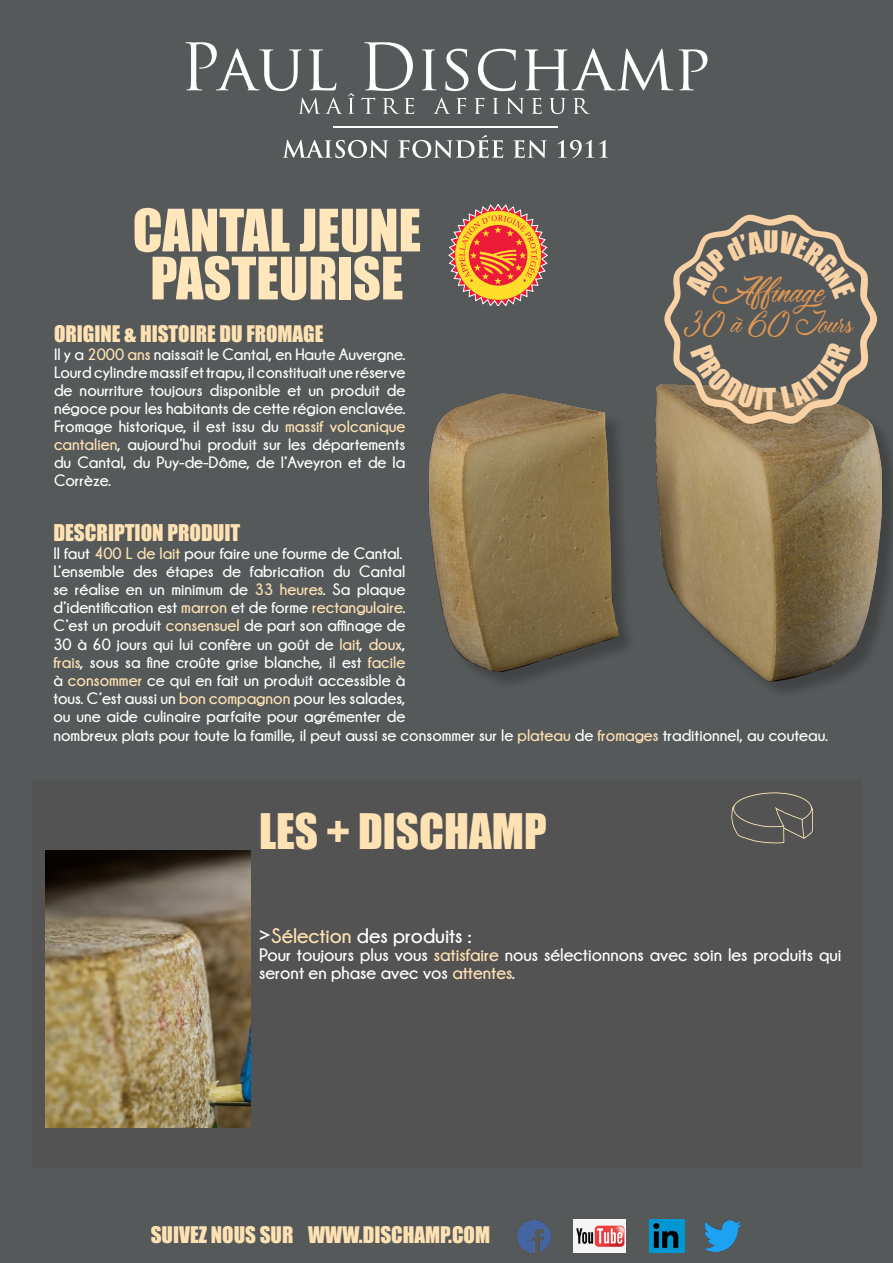
<style>
.page{position:relative;width:893px;height:1263px;background:#55595a}
.page>*{position:absolute;margin:0;border:0;box-sizing:border-box;transform-origin:0 0}
.t1{font:54px/48px "Impact";color:#ffe7bb;text-align:center}
.t2{font:45px "Impact";color:#fee2b3}
.t3{font:29.85px "&Dumpling";color:#e29751}
.t4{font:27.75px "Impact";color:#f8d1a5}
.t5{font:24.9px "&Dumpling";color:#e29751}
.t6{font:21.15px "Impact";color:#fee2b3}
.t7{font:21px "Impact";color:#fee2b3}
.t8{font:700 21px "Champagne&Limousines";color:#fff}
.t9{font:700 18px/18.1px "Champagne&Limousines";color:#fff}
.t10{font:700 16.5px/18.1px "Champagne&Limousines";color:#fff;text-align:justify}
.s1{color:#fee2b3}
</style>
<div class="page">
<svg style="left:185px;top:42px;width:117px;height:49px"></svg>
<svg style="left:309px;top:49px;width:27px;height:42px"></svg>
<svg style="left:364px;top:42px;width:49px;height:49px"></svg>
<svg style="left:422px;top:49px;width:14px;height:41px"></svg>
<svg style="left:445px;top:49px;width:23px;height:42px"></svg>
<svg style="left:478px;top:49px;width:38px;height:42px"></svg>
<svg style="left:525px;top:48px;width:148px;height:42px"></svg>
<svg style="left:679px;top:49px;width:28px;height:41px"></svg>
<svg style="left:299px;top:98px;width:43px;height:16px"></svg>
<svg style="left:348px;top:93px;width:6px;height:21px"></svg>
<svg style="left:361px;top:98px;width:14px;height:16px"></svg>
<svg style="left:383px;top:98px;width:31px;height:16px"></svg>
<svg style="left:433px;top:98px;width:17px;height:16px"></svg>
<svg style="left:456px;top:98px;width:10px;height:16px"></svg>
<svg style="left:474px;top:98px;width:10px;height:16px"></svg>
<svg style="left:493px;top:98px;width:5px;height:16px"></svg>
<svg style="left:506px;top:98px;width:18px;height:16px"></svg>
<svg style="left:532px;top:98px;width:10px;height:16px"></svg>
<svg style="left:549px;top:98px;width:17px;height:16px"></svg>
<svg style="left:573px;top:98px;width:17px;height:16px"></svg>
<hr style="left:333px;top:126px;width:225px;height:1px;background:#fff">
<svg style="left:283px;top:140px;width:105px;height:18px"></svg>
<svg style="left:398px;top:135px;width:105px;height:23px"></svg>
<svg style="left:513px;top:140px;width:34px;height:18px"></svg>
<svg style="left:558px;top:140px;width:50px;height:18px"></svg>
<img style="left:428px;top:384px;width:465px;height:308px">
<svg style="left:448px;top:205px;width:100px;height:101px"></svg>
<img style="left:517px;top:1220px;width:34px;height:33px">
<img style="left:574px;top:1220px;width:52px;height:32px">
<img style="left:650px;top:1220px;width:35px;height:32px">
<img style="left:703px;top:1220px;width:38px;height:31px">
<div style="left:32px;top:780px;width:829px;height:387px;background:#535353"></div>
<svg style="left:731px;top:792px;width:82px;height:51px"></svg>
<img style="left:45px;top:851px;width:206px;height:276px">
<svg style="left:664px;top:215px;width:213px;height:209px"></svg>
<p class="t1" style="left:133px;top:205px;width:290px">CANTAL JEUNE<br>PASTEURISE</p>
<p class="t7" style="left:54px;top:317px;width:271px">ORIGINE &amp; HISTOIRE DU FROMAGE</p>
<p class="t10" style="left:54px;top:345px;width:353px">Il y a <span class="s1">2000 ans</span> naissait le Cantal, en Haute Auvergne.<br>Lourd cylindre massif et trapu, il constituait une réserve de nourriture toujours disponible et un produit de négoce pour les habitants de cette région enclavée.<br>Fromage historique, il est issu du <span class="s1">massif volcanique cantalien</span>, aujourd’hui produit sur les départements du Cantal, du Puy-de-Dôme, de l’Aveyron et de la Corrèze.</p>
<h3 class="t3" style="left:712px;top:277px;width:122px">Affinage</h3>
<h3 class="t5" style="left:684px;top:311px;width:171px">30 à 60 Jours</h3>
<h3 class="t4" style="left:763px;top:378px;width:15px">T</h3>
<p class="t6" style="left:53px;top:516px;width:189px">DESCRIPTION PRODUIT</p>
<p class="t10" style="left:53px;top:544px;width:351px">Il faut <span class="s1">400 L de lait</span> pour faire une fourme de Cantal.</p>
<p class="t10" style="left:53px;top:562px;width:354px">L’ensemble des étapes de fabrication du Cantal se réalise en un minimum de <span class="s1">33 heures</span>. Sa plaque d’identification est <span class="s1">marron</span> et de forme <span class="s1">rectangulaire</span>.</p>
<p class="t10" style="left:53px;top:616px;width:776px;text-align:left">C’est un produit <span class="s1">consensuel</span> de part son affinage de<br>30 à 60 jours qui lui confère un goût de <span class="s1">lait</span>, <span class="s1">doux</span>,<br><span class="s1">frais</span>, sous sa fine croûte grise blanche, il est <span class="s1">facile<br></span>à <span class="s1">consommer</span> ce qui en fait un produit accessible à<br>tous. C’est aussi un <span class="s1">bon compagnon</span> pour les salades,<br>ou une aide culinaire parfaite pour agrémenter de<br>nombreux plats pour toute la famille, il peut aussi se consommer sur le <span class="s1">plateau</span> de <span class="s1">fromages</span> traditionnel, au couteau.</p>
<p class="t2" style="left:259px;top:796px;width:289px">LES + DISCHAMP</p>
<p class="t8" style="left:259px;top:924px;width:214px">&gt;<span class="s1">Sélection</span> des produits :</p>
<p class="t9" style="left:259px;top:946px;width:584px">Pour toujours plus vous <span class="s1">satisfaire</span> nous sélectionnons avec soin les produits qui seront en phase avec vos <span class="s1">attentes</span>.</p>
<p class="t7" style="left:151px;top:1218px;width:341px">SUIVEZ NOUS SUR WWW.DISCHAMP.COM</p>
</div>
